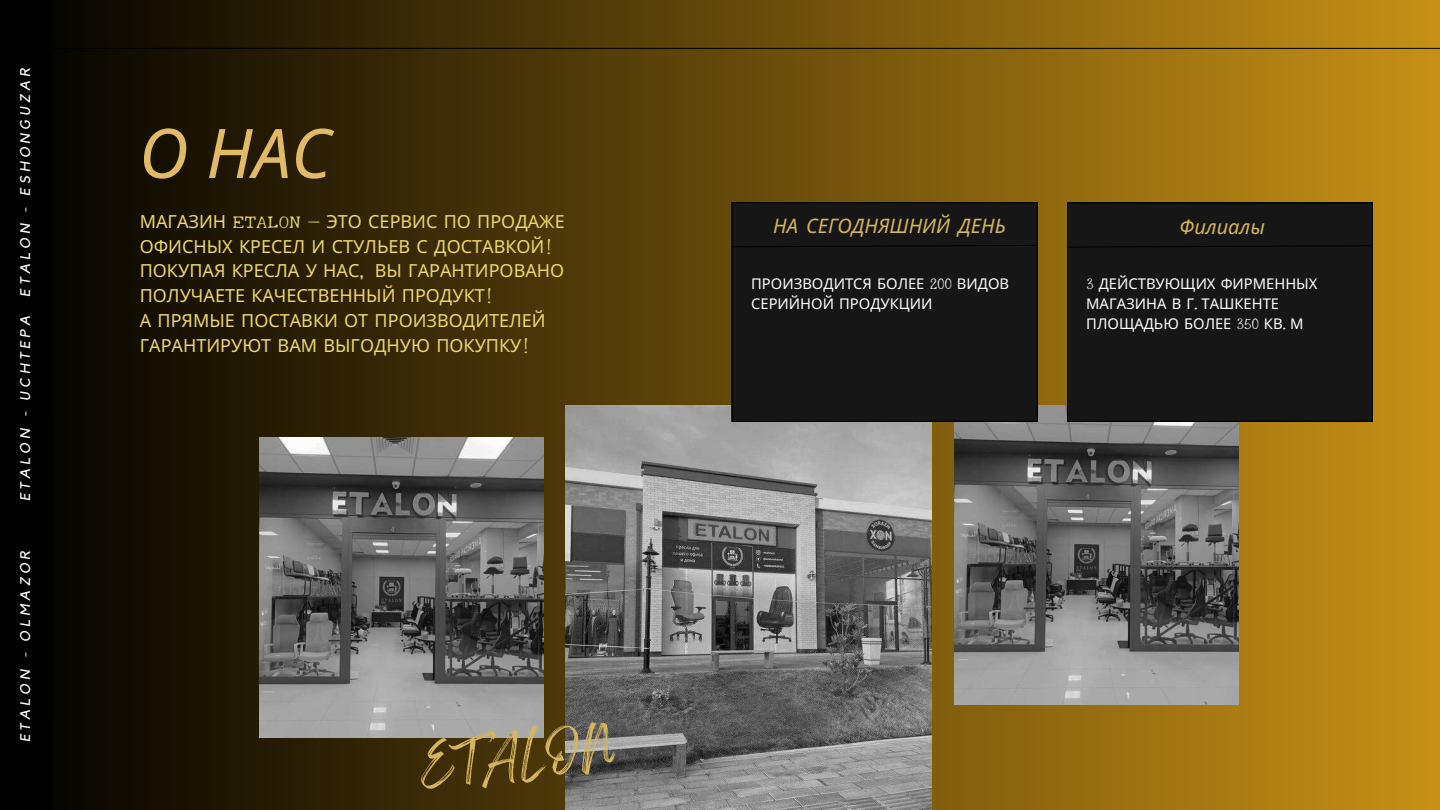
<style>
.page{position:relative;width:1440px;height:810px;background:#fff}
.page>*{position:absolute;margin:0;border:0;box-sizing:border-box;transform-origin:0 0}
.t1{font:italic 68.4px "Noto Sans";color:#e1ba66}
.t2{font:46.7px "Feeling Passionate";color:#d5b55d}
.t3{font:italic 20px "Noto Sans";color:#d5b55d}
.t4{font:18px/24.8px "Noto Sans";color:#ecd86e}
.t5{font:14.8px/20.2px "Noto Sans";color:#fff}
.t6{font:italic 14px "Kollektif";letter-spacing:.275em;color:#fffbf8}
.s1{font-family:"New Tegomin"}
</style>
<div class="page">
<div style="left:0;top:0;width:1440px;height:810px;background:linear-gradient(to right,#000,#c68f16)"></div>
<div style="left:0;top:0;width:51px;height:810px;background:#000"></div>
<hr style="left:51px;top:0;width:2px;height:810px;background:#010000">
<img style="left:566px;top:405px;width:366px;height:405px">
<img style="left:955px;top:405px;width:283px;height:300px">
<hr style="left:1px;top:48px;width:1439px;height:1px;background:#000">
<div style="left:1067px;top:203px;width:305px;height:219px;background:#171616"></div>
<div style="left:732px;top:202px;width:305px;height:219px;background:#171616"></div>
<svg style="left:1066px;top:245px;width:307px;height:3px"></svg>
<svg style="left:731px;top:245px;width:307px;height:3px"></svg>
<img style="left:260px;top:437px;width:283px;height:300px">
<p class="t6" style="left:19px;top:297px;width:231px;rotate:-90deg">ETALON - ESHONGUZAR</p>
<p class="t6" style="left:19px;top:501px;width:187px;rotate:-90deg">ETALON - UCHTEPA</p>
<p class="t6" style="left:19px;top:742px;width:194px;rotate:-90deg">ETALON - OLMAZOR</p>
<h1 class="t1" style="left:139px;top:105px;width:194px">О НАС</h1>
<p class="t4" style="left:140px;top:208px;width:426px">МАГАЗИН <span class="s1">ETALON —</span> ЭТО СЕРВИС ПО ПРОДАЖЕ ОФИСНЫХ КРЕСЕЛ И СТУЛЬЕВ С ДОСТАВКОЙ<span class="s1">!<br></span>ПОКУПАЯ КРЕСЛА У НАС<span class="s1">,</span> ВЫ ГАРАНТИРОВАНО ПОЛУЧАЕТЕ КАЧЕСТВЕННЫЙ ПРОДУКТ<span class="s1">!<br></span>А ПРЯМЫЕ ПОСТАВКИ ОТ ПРОИЗВОДИТЕЛЕЙ ГАРАНТИРУЮТ ВАМ ВЫГОДНУЮ ПОКУПКУ<span class="s1">!</span></p>
<h2 class="t2" style="left:416px;top:729px;width:197px;rotate:-6deg">ETALON</h2>
<p class="t3" style="left:773px;top:212px;width:234px">НА СЕГОДНЯШНИЙ ДЕНЬ</p>
<p class="t3" style="left:1179px;top:213px;width:87px">Филиалы</p>
<p class="t5" style="left:751px;top:273px;width:259px">ПРОИЗВОДИТСЯ БОЛЕЕ <span class="s1">200</span> ВИДОВ<br>СЕРИЙНОЙ ПРОДУКЦИИ</p>
<p class="t5" style="left:1086px;top:273px;width:233px"><span class="s1">3</span> ДЕЙСТВУЮЩИХ ФИРМЕННЫХ<br>МАГАЗИНА В Г<span class="s1">.</span>ТАШКЕНТЕ<br>ПЛОЩАДЬЮ БОЛЕЕ <span class="s1">350</span> КВ<span class="s1">.</span>М</p>
</div>
